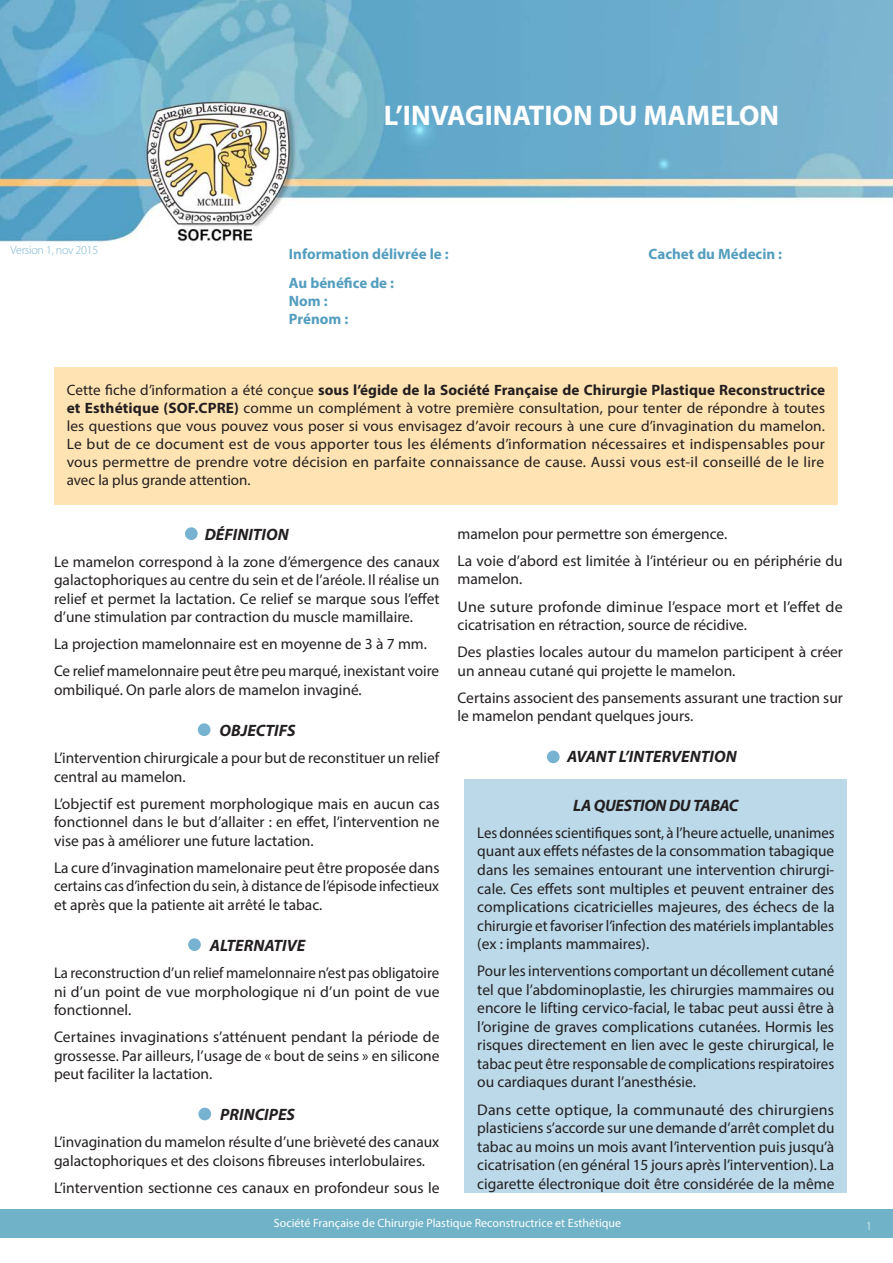
<style>
.page{position:relative;width:893px;height:1263px;background:#fff}
.page>*{position:absolute;margin:0;border:0;box-sizing:border-box;transform-origin:0 0}
.t1{font:700 28.5px "Myriad Pro";color:#fff}
.t2{font:italic 700 16.5px "Myriad Pro";color:#231f20}
.t3{font:italic 700 16.5px "Myriad Pro";letter-spacing:-.02em;color:#231f20}
.t4{font:15.45px/18.6px "Myriad Pro";color:#231f20}
.t5{font:15.45px/18.6px "Myriad Pro";color:#231f20;text-align:justify;scale:.96 1}
.t6{font:15px/18px "Myriad Pro";color:#231f20;text-align:justify}
.t7{font:700 15px/18px "Myriad Pro";color:#539dbf}
.t8{font:12px "Myriad Pro";color:#fff}
.t9{font:300 12px "Myriad Pro";letter-spacing:-.02em;color:#77b3d0}
.t10{font:300 12px "Myriad Pro";color:#fff}
.s1{font-weight:700}
</style>
<div class="page">
<div style="left:0;top:1209px;width:893px;height:29px;background:#70b2c8"></div>
<div style="left:54px;top:368px;width:783px;height:137px;background:#ffe3b2"></div>
<div style="left:198px;top:723px;width:12px;height:13px;background:#77b3d0;border-radius:50%"></div>
<div style="left:188px;top:938px;width:13px;height:13px;background:#77b3d0;border-radius:50%"></div>
<div style="left:198px;top:1107px;width:13px;height:13px;background:#77b3d0;border-radius:50%"></div>
<div style="left:185px;top:527px;width:13px;height:13px;background:#77b3d0;border-radius:50%"></div>
<div style="left:547px;top:750px;width:13px;height:13px;background:#77b3d0;border-radius:50%"></div>
<img style="left:0;top:0;width:893px;height:243px">
<div style="left:465px;top:779px;width:382px;height:414px;background:#bbd9e8"></div>
<p class="t9" style="left:11px;top:246px;width:89px">Version 1, nov 2015</p>
<h1 class="t1" style="left:384px;top:104px;width:397px">L’INVAGINATION DU MAMELON</h1>
<p class="t7" style="left:289px;top:247px;width:161px">Information délivrée le :</p>
<p class="t7" style="left:649px;top:247px;width:135px">Cachet du Médecin :</p>
<p class="t7" style="left:289px;top:275px;width:107px">Au bénéfice de :<br>Nom :<br>Prénom :</p>
<p class="t6" style="left:67px;top:382px;width:760px">Cette fiche d’information a été conçue <span class="s1">sous l’égide de la Société Française de Chirurgie Plastique Reconstructrice et Esthétique (SOF.CPRE)</span> comme un complément à votre première consultation, pour tenter de répondre à toutes les questions que vous pouvez vous poser si vous envisagez d’avoir recours à une cure d’invagination du mamelon.<br>Le but de ce document est de vous apporter tous les éléments d’information nécessaires et indispensables pour vous permettre de prendre votre décision en parfaite connaissance de cause. Aussi vous est-il conseillé de le lire avec la plus grande attention.</p>
<p class="t2" style="left:205px;top:526px;width:86px">DÉFINITION</p>
<p class="t4" style="left:54px;top:554px;width:387px;text-align:justify">Le mamelon correspond à la zone d’émergence des canaux galactophoriques au centre du sein et de l’aréole. Il réalise un relief et permet la lactation. Ce relief se marque sous l’effet d’une stimulation par contraction du muscle mamillaire.</p>
<p class="t4" style="left:54px;top:632px;width:387px;line-height:27px">La projection mamelonnaire est en moyenne de 3 à 7 mm.<br>Ce relief mamelonnaire peut être peu marqué, inexistant voire</p>
<p class="t4" style="left:54px;top:682px;width:309px">ombiliqué. On parle alors de mamelon invaginé.</p>
<p class="t2" style="left:220px;top:722px;width:78px">OBJECTIFS</p>
<p class="t4" style="left:54px;top:750px;width:387px">L’intervention chirurgicale a pour but de reconstituer un relief central au mamelon.</p>
<p class="t4" style="left:54px;top:795px;width:387px;text-align:justify">L’objectif est purement morphologique mais en aucun cas fonctionnel dans le but d’allaiter : en effet, l’intervention ne vise pas à améliorer une future lactation.</p>
<p class="t4" style="left:54px;top:860px;width:387px;text-align:justify">La cure d’invagination mamelonaire peut être proposée dans certains cas d’infection du sein, à distance de l’épisode infectieux et après que la patiente ait arrêté le tabac.</p>
<p class="t2" style="left:210px;top:937px;width:97px">ALTERNATIVE</p>
<p class="t5" style="left:54px;top:965px;width:403px">La reconstruction d’un relief mamelonnaire n’est pas obligatoire ni d’un point de vue morphologique ni d’un point de vue fonctionnel.</p>
<p class="t4" style="left:54px;top:1029px;width:387px;text-align:justify">Certaines invaginations s’atténuent pendant la période de grossesse. Par ailleurs, l’usage de « bout de seins » en silicone peut faciliter la lactation.</p>
<p class="t2" style="left:220px;top:1106px;width:76px">PRINCIPES</p>
<p class="t4" style="left:54px;top:1134px;width:387px">L’invagination du mamelon résulte d’une brièveté des canaux galactophoriques et des cloisons fibreuses interlobulaires.</p>
<p class="t4" style="left:54px;top:1180px;width:387px">L’intervention sectionne ces canaux en profondeur sous le</p>
<p class="t4" style="left:457px;top:521px;width:387px;line-height:27px">mamelon pour permettre son émergence.<br>La voie d’abord est limitée à l’intérieur ou en périphérie du</p>
<p class="t4" style="left:457px;top:567px;width:387px;line-height:27px">mamelon.<br>Une suture profonde diminue l’espace mort et l’effet de</p>
<p class="t4" style="left:457px;top:613px;width:387px;line-height:27px">cicatrisation en rétraction, source de récidive.<br>Des plasties locales autour du mamelon participent à créer</p>
<p class="t4" style="left:457px;top:658px;width:387px;line-height:27px">un anneau cutané qui projette le mamelon.<br>Certains associent des pansements assurant une traction sur</p>
<p class="t4" style="left:457px;top:708px;width:237px">le mamelon pendant quelques jours.</p>
<p class="t2" style="left:567px;top:748px;width:171px">AVANT L’INTERVENTION</p>
<p class="t3" style="left:573px;top:797px;width:167px">LA QUESTION DU TABAC</p>
<p class="t5" style="left:477px;top:825px;width:374px">Les données scientifiques sont, à l’heure actuelle, unanimes quant aux effets néfastes de la consommation tabagique dans les semaines entourant une intervention chirurgi&shy;cale. Ces effets sont multiples et peuvent entrainer des complications cicatricielles majeures, des échecs de la chirurgie et favoriser l’infection des matériels implantables (ex : implants mammaires).</p>
<p class="t4" style="left:477px;top:963px;width:359px;text-align:justify">Pour les interventions comportant un décollement cutané tel que l’abdominoplastie, les chirurgies mammaires ou encore le lifting cervico-facial, le tabac peut aussi être à l’origine de graves complications cutanées. Hormis les risques directement en lien avec le geste chirurgical, le tabac peut être responsable de complications respiratoires ou cardiaques durant l’anesthésie.</p>
<p class="t4" style="left:477px;top:1101px;width:359px;text-align:justify">Dans cette optique, la communauté des chirurgiens plasticiens s’accorde sur une demande d’arrêt complet du tabac au moins un mois avant l’intervention puis jusqu’à cicatrisation (en général 15 jours après l’intervention). La cigarette électronique doit être considérée de la même</p>
<p class="t8" style="left:274px;top:1218px;width:349px">Société Française de Chirurgie Plastique Reconstructrice et Esthétique</p>
<p class="t10" style="left:866px;top:1221px;width:7px">1</p>
</div>
